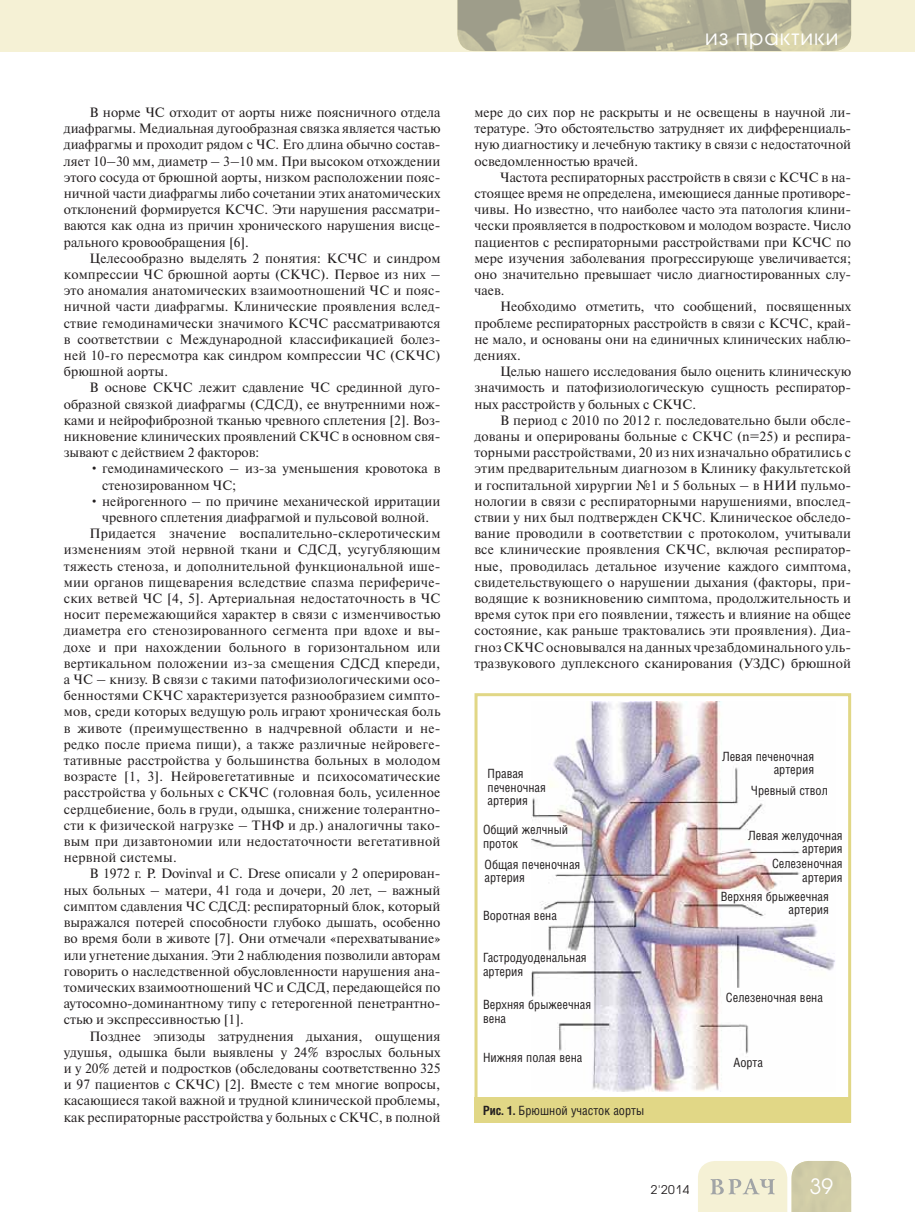
<style>
.page{position:relative;width:915px;height:1212px;background:#fff}
.page>*{position:absolute;margin:0;border:0;box-sizing:border-box;transform-origin:0 0}
.t1{font:21px "Avant Garde Gothic C";letter-spacing:.05em;color:#fff}
.t2{font:13.5px/16.2px "Newton C";color:#231f20;text-align:justify}
.t3{font:12.75px/13.5px "Helios Cond";color:#231f20}
.t4{font:12px "Avant Garde Gothic C";color:#231f20}
.s1{font-weight:700}
</style>
<div class="page">
<div style="left:0;top:0;width:914px;height:51px;background:#f5f1d5"></div>
<svg style="left:698px;top:1161px;width:152px;height:51px;background:#e3e0c4"></svg>
<img style="left:457px;top:0;width:393px;height:51px">
<img style="left:531px;top:702px;width:304px;height:389px">
<div style="left:474px;top:693px;width:376px;height:430px;border:3px solid #e1d786"></div>
<div style="left:474px;top:1097px;width:376px;height:26px;background:#e1d786"></div>
<p class="t2" style="left:64px;top:106px;width:378px;text-indent:26px">В норме ЧС отходит от аорты ниже поясничного отдела диафрагмы. Медиальная дугообразная связка является частью диафрагмы и проходит рядом с ЧС. Его длина обычно состав&shy;ляет 10–30 мм, диаметр – 3–10 мм. При высоком отхождении этого сосуда от брюшной аорты, низком расположении пояс&shy;ничной части диафрагмы либо сочетании этих анатомических отклонений формируется КСЧС. Эти нарушения рассматри&shy;ваются как одна из причин хронического нарушения висце&shy;рального кровообращения [6].</p>
<p class="t2" style="left:64px;top:251px;width:378px;text-indent:26px">Целесообразно выделять 2 понятия: КСЧС и синдром компрессии ЧС брюшной аорты (СКЧС). Первое из них – это аномалия анатомических взаимоотношений ЧС и пояс&shy;ничной части диафрагмы. Клинические проявления вслед&shy;ствие гемодинамически значимого КСЧС рассматриваются в соответствии с Международной классификацией болез&shy;ней 10-го пересмотра как синдром компрессии ЧС (СКЧС) брюшной аорты.</p>
<p class="t2" style="left:64px;top:381px;width:378px;text-indent:26px">В основе СКЧС лежит сдавление ЧС срединной дуго&shy;образной связкой диафрагмы (СДСД), ее внутренними нож&shy;ками и нейрофиброзной тканью чревного сплетения [2]. Воз&shy;никновение клинических проявлений СКЧС в основном свя&shy;зывают с действием 2 факторов:</p>
<p class="t2" style="left:102px;top:462px;width:340px;text-indent:-13px">• гемодинамического – из-за уменьшения кровотока в стенозированном ЧС;</p>
<p class="t2" style="left:89px;top:494px;width:352px">• нейрогенного – по причине механической ирритации</p>
<p class="t2" style="left:102px;top:511px;width:328px">чревного сплетения диафрагмой и пульсовой волной.</p>
<p class="t2" style="left:89px;top:527px;width:352px">Придается значение воспалительно-склеротическим</p>
<p class="t2" style="left:64px;top:543px;width:378px">изменениям этой нервной ткани и СДСД, усугубляющим</p>
<p class="t2" style="left:64px;top:559px;width:378px">тяжесть стеноза, и дополнительной функциональной ише-</p>
<p class="t2" style="left:64px;top:575px;width:378px">мии органов пищеварения вследствие спазма перифериче-</p>
<p class="t2" style="left:64px;top:592px;width:378px">ских ветвей ЧС [4, 5]. Артериальная недостаточность в ЧС</p>
<p class="t2" style="left:64px;top:608px;width:378px">носит перемежающийся характер в связи с изменчивостью</p>
<p class="t2" style="left:64px;top:624px;width:378px">диаметра его стенозированного сегмента при вдохе и вы-</p>
<p class="t2" style="left:64px;top:640px;width:378px">дохе и при нахождении больного в горизонтальном или</p>
<p class="t2" style="left:64px;top:656px;width:378px">вертикальном положении из-за смещения СДСД кпереди,</p>
<p class="t2" style="left:64px;top:673px;width:378px">а ЧС – книзу. В связи с такими патофизиологическими осо-</p>
<p class="t2" style="left:64px;top:689px;width:378px">бенностями СКЧС характеризуется разнообразием симпто-</p>
<p class="t2" style="left:64px;top:705px;width:378px">мов, среди которых ведущую роль играют хроническая боль</p>
<p class="t2" style="left:64px;top:721px;width:378px">в животе (преимущественно в надчревной области и не-</p>
<p class="t2" style="left:64px;top:737px;width:378px">редко после приема пищи), а также различные нейровеге-</p>
<p class="t2" style="left:64px;top:754px;width:378px">тативные расстройства у большинства больных в молодом</p>
<p class="t2" style="left:64px;top:770px;width:378px">возрасте [1, 3]. Нейровегетативные и психосоматические</p>
<p class="t2" style="left:64px;top:786px;width:378px">расстройства у больных с СКЧС (головная боль, усиленное</p>
<p class="t2" style="left:64px;top:802px;width:378px">сердцебиение, боль в груди, одышка, снижение толерантно-</p>
<p class="t2" style="left:64px;top:818px;width:378px">сти к физической нагрузке – ТНФ и др.) аналогичны тако-</p>
<p class="t2" style="left:64px;top:835px;width:378px">вым при дизавтономии или недостаточности вегетативной</p>
<p class="t2" style="left:64px;top:851px;width:114px">нервной системы.</p>
<p class="t2" style="left:89px;top:867px;width:352px">В 1972 г. P. Dovinval и C. Drese описали у 2 оперирован-</p>
<p class="t2" style="left:64px;top:883px;width:378px">ных больных – матери, 41 года и дочери, 20 лет, – важный</p>
<p class="t2" style="left:64px;top:899px;width:378px">симптом сдавления ЧС СДСД: респираторный блок, который</p>
<p class="t2" style="left:64px;top:916px;width:378px">выражался потерей способности глубоко дышать, особенно</p>
<p class="t2" style="left:64px;top:932px;width:378px">во время боли в животе [7]. Они отмечали «перехватывание»</p>
<p class="t2" style="left:64px;top:948px;width:378px">или угнетение дыхания. Эти 2 наблюдения позволили авторам</p>
<p class="t2" style="left:64px;top:964px;width:378px">говорить о наследственной обусловленности нарушения ана-</p>
<p class="t2" style="left:64px;top:980px;width:378px">томических взаимоотношений ЧС и СДСД, передающейся по</p>
<p class="t2" style="left:64px;top:997px;width:378px">аутосомно-доминантному типу с гетерогенной пенетрантно-</p>
<p class="t2" style="left:64px;top:1013px;width:181px">стью и экспрессивностью [1].</p>
<p class="t2" style="left:89px;top:1029px;width:352px">Позднее эпизоды затруднения дыхания, ощущения</p>
<p class="t2" style="left:64px;top:1045px;width:378px">удушья, одышка были выявлены у 24% взрослых больных</p>
<p class="t2" style="left:64px;top:1061px;width:378px">и у 20% детей и подростков (обследованы соответственно 325</p>
<p class="t2" style="left:64px;top:1078px;width:378px">и 97 пациентов с СКЧС) [2]. Вместе с тем многие вопросы,</p>
<p class="t2" style="left:64px;top:1094px;width:378px">касающиеся такой важной и трудной клинической проблемы,</p>
<p class="t2" style="left:64px;top:1110px;width:378px">как респираторные расстройства у больных с СКЧС, в полной</p>
<h1 class="t1" style="left:704px;top:27px;width:135px">из практики</h1>
<p class="t2" style="left:474px;top:106px;width:378px">мере до сих пор не раскрыты и не освещены в научной ли&shy;тературе. Это обстоятельство затрудняет их дифференциаль&shy;ную диагностику и лечебную тактику в связи с недостаточной осведомленностью врачей.</p>
<p class="t2" style="left:474px;top:170px;width:378px;text-indent:26px">Частота респираторных расстройств в связи с КСЧС в на&shy;стоящее время не определена, имеющиеся данные противоре&shy;чивы. Но известно, что наиболее часто эта патология клини&shy;чески проявляется в подростковом и молодом возрасте. Число пациентов с респираторными расстройствами при КСЧС по мере изучения заболевания прогрессирующе увеличивается; оно значительно превышает число диагностированных слу&shy;чаев.</p>
<p class="t2" style="left:474px;top:300px;width:378px;text-indent:26px">Необходимо отметить, что сообщений, посвященных проблеме респираторных расстройств в связи с КСЧС, край&shy;не мало, и основаны они на единичных клинических наблю&shy;дениях.</p>
<p class="t2" style="left:474px;top:365px;width:378px;text-indent:26px">Целью нашего исследования было оценить клиническую значимость и патофизиологическую сущность респиратор&shy;ных расстройств у больных с СКЧС.</p>
<p class="t2" style="left:474px;top:413px;width:378px;text-indent:26px">В период с 2010 по 2012 г. последовательно были обсле&shy;дованы и оперированы больные с СКЧС (n=25) и респира&shy;торными расстройствами, 20 из них изначально обратились с этим предварительным диагнозом в Клинику факультетской и госпитальной хирургии №1 и 5 больных – в НИИ пульмо&shy;нологии в связи с респираторными нарушениями, впослед&shy;ствии у них был подтвержден СКЧС. Клиническое обследо&shy;вание проводили в соответствии с протоколом, учитывали все клинические проявления СКЧС, включая респиратор&shy;ные, проводилась детальное изучение каждого симптома, свидетельствующего о нарушении дыхания (факторы, при&shy;водящие к возникновению симптома, продолжительность и время суток при его появлении, тяжесть и влияние на общее состояние, как раньше трактовались эти проявления). Диа&shy;гноз СКЧС основывался на данных чрезабдоминального уль&shy;тразвукового дуплексного сканирования (УЗДС) брюшной</p>
<p class="t3" style="left:487px;top:768px;width:60px">Правая печеночная артерия</p>
<p class="t3" style="left:483px;top:824px;width:87px">Общий желчный проток</p>
<p class="t3" style="left:484px;top:858px;width:97px">Общая печеночная артерия</p>
<p class="t3" style="left:483px;top:910px;width:75px">Воротная вена</p>
<p class="t3" style="left:483px;top:952px;width:105px">Гастродуоденальная артерия</p>
<p class="t3" style="left:483px;top:999px;width:110px">Верхняя брыжеечная вена</p>
<p class="t3" style="left:483px;top:1052px;width:101px">Нижняя полая вена</p>
<p class="t3" style="left:483px;top:1105px;width:163px"><span class="s1">Рис. 1.</span> Брюшной участок аорты</p>
<p class="t3" style="left:721px;top:751px;width:94px;text-align:right">Левая печеночная артерия</p>
<p class="t3" style="left:750px;top:785px;width:78px">Чревный ствол</p>
<p class="t3" style="left:748px;top:830px;width:96px;text-align:right">Левая желудочная артерия</p>
<p class="t3" style="left:771px;top:858px;width:72px;text-align:right">Селезеночная артерия</p>
<p class="t3" style="left:720px;top:891px;width:110px;text-align:right">Верхняя брыжеечная артерия</p>
<p class="t3" style="left:725px;top:992px;width:98px">Селезеночная вена</p>
<p class="t3" style="left:733px;top:1057px;width:31px">Аорта</p>
<p class="t4" style="left:650px;top:1184px;width:40px">2'2014</p>
<h1 class="t1" style="left:809px;top:1177px;width:25px">39</h1>
</div>
